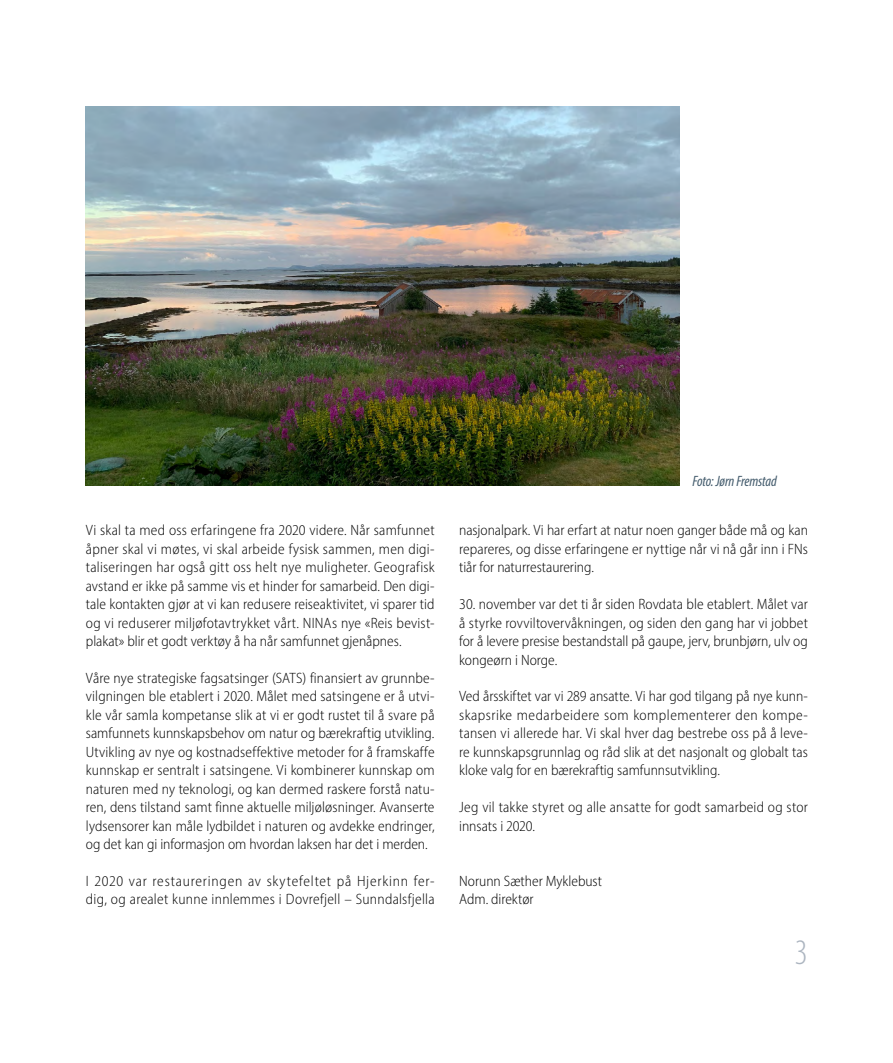
<style>
.page{position:relative;width:893px;height:1063px;background:#fff}
.page>*{position:absolute;margin:0;border:0;box-sizing:border-box;transform-origin:0 0}
.t1{font:300 condensed 36px "Myriad Pro";color:#acb5c0}
.t2{font:300 semi-condensed 15px/18.5px "Myriad Pro";letter-spacing:.005em;color:#000;text-align:justify}
.t3{font:300 semi-condensed 15px/18.5px "Myriad Pro";letter-spacing:.025em;color:#000}
.t4{font:italic condensed 15px "Myriad Pro";letter-spacing:-.01em;color:#445c6d}
</style>
<div class="page">
<img style="left:86px;top:106px;width:594px;height:379px">
<p class="t2" style="left:86px;top:521px;width:350px">Vi skal ta med oss erfaringene fra 2020 videre. Når samfunnet åpner skal vi møtes, vi skal arbeide fysisk sammen, men digi&shy;taliseringen har også gitt oss helt nye muligheter. Geografisk avstand er ikke på samme vis et hinder for samarbeid. Den digi&shy;tale kontakten gjør at vi kan redusere reiseaktivitet, vi sparer tid og vi reduserer miljøfotavtrykket vårt. NINAs nye «Reis bevist&shy;plakat» blir et godt verktøy å ha når samfunnet gjenåpnes.</p>
<p class="t2" style="left:86px;top:669px;width:350px">Våre nye strategiske fagsatsinger (SATS) finansiert av grunnbe&shy;vilgningen ble etablert i 2020. Målet med satsingene er å utvi&shy;kle vår samla kompetanse slik at vi er godt rustet til å svare på samfunnets kunnskapsbehov om natur og bærekraftig utvikling.<br>Utvikling av nye og kostnadseffektive metoder for å framskaffe kunnskap er sentralt i satsingene. Vi kombinerer kunnskap om naturen med ny teknologi, og kan dermed raskere forstå natu&shy;ren, dens tilstand samt finne aktuelle miljøløsninger. Avanserte lydsensorer kan måle lydbildet i naturen og avdekke endringer, og det kan gi informasjon om hvordan laksen har det i merden.</p>
<p class="t3" style="left:86px;top:872px;width:350px">I 2020 var restaureringen av skytefeltet på Hjerkinn fer&shy;dig, og arealet kunne innlemmes i Dovrefjell – Sunndalsfjella</p>
<p class="t4" style="left:692px;top:472px;width:86px">Foto: Jørn Fremstad</p>
<p class="t2" style="left:459px;top:521px;width:350px">nasjonalpark. Vi har erfart at natur noen ganger både må og kan repareres, og disse erfaringene er nyttige når vi nå går inn i FNs tiår for naturrestaurering.</p>
<p class="t2" style="left:459px;top:595px;width:350px">30. november var det ti år siden Rovdata ble etablert. Målet var å styrke rovviltovervåkningen, og siden den gang har vi jobbet for å levere presise bestandstall på gaupe, jerv, brunbjørn, ulv og kongeørn i Norge.</p>
<p class="t2" style="left:459px;top:687px;width:350px">Ved årsskiftet var vi 289 ansatte. Vi har god tilgang på nye kunn&shy;skapsrike medarbeidere som komplementerer den kompe&shy;tansen vi allerede har. Vi skal hver dag bestrebe oss på å leve&shy;re kunnskapsgrunnlag og råd slik at det nasjonalt og globalt tas kloke valg for en bærekraftig samfunnsutvikling.</p>
<p class="t2" style="left:459px;top:798px;width:350px">Jeg vil takke styret og alle ansatte for godt samarbeid og stor innsats i 2020.</p>
<p class="t2" style="left:459px;top:872px;width:144px">Norunn Sæther Myklebust<br>Adm. direktør</p>
<h1 class="t1" style="left:795px;top:931px;width:14px">3</h1>
</div>
